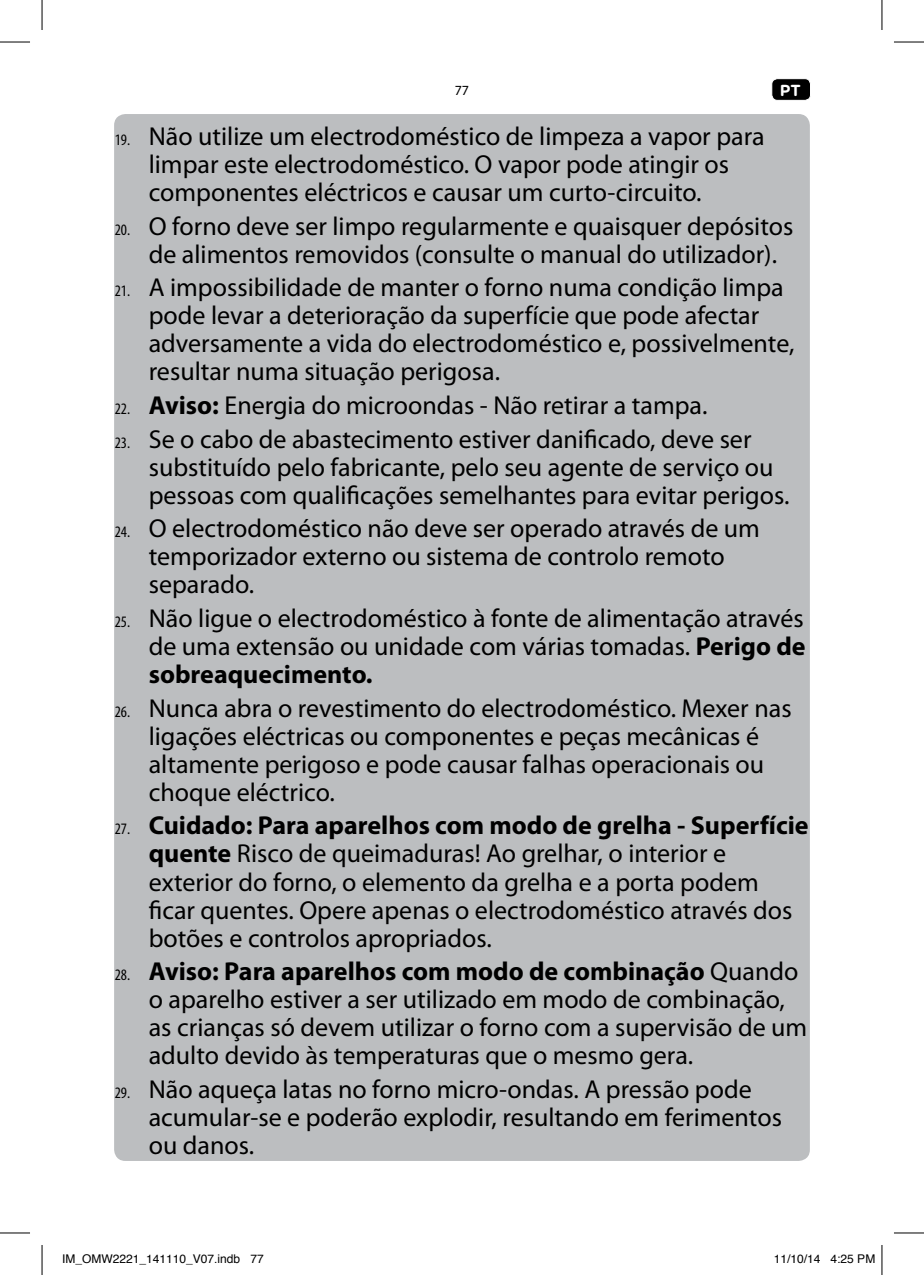
<style>
.page{position:relative;width:924px;height:1275px;background:#fff}
.page>*{position:absolute;margin:0;border:0;box-sizing:border-box;transform-origin:0 0}
.t1{font:26px/28px "Myriad Pro";color:#000}
.t2{font:700 16px "Gotham Rounded";color:#fff}
.t3{font:14px "Myriad Pro";color:#000}
.t4{font:12px "Helvetica";color:#000}
.s1{font-stretch:condensed;font-size:16px}
.s2{font-weight:700}
</style>
<div class="page">
<div style="left:771px;top:79px;width:39px;height:21px;background:#000;border-radius:6px"></div>
<div style="left:771px;top:78px;width:39px;height:23px;border:1px solid #fff;border-radius:6px"></div>
<div style="left:114px;top:114px;width:695px;height:1047px;background:#bcbec0;border-radius:11px"></div>
<hr style="left:0;top:42px;width:30px;height:1px;background:#000">
<hr style="left:893px;top:42px;width:30px;height:1px;background:#000">
<hr style="left:0;top:1232px;width:30px;height:1px;background:#000">
<hr style="left:893px;top:1232px;width:30px;height:1px;background:#000">
<hr style="left:42px;top:0;width:1px;height:30px;background:#000">
<hr style="left:42px;top:1245px;width:1px;height:30px;background:#000">
<hr style="left:881px;top:0;width:1px;height:30px;background:#000">
<hr style="left:881px;top:1245px;width:1px;height:30px;background:#000">
<p class="t3" style="left:454px;top:81px;width:16px">77</p>
<p class="t2" style="left:779px;top:78px;width:23px">PT</p>
<p class="t1" style="left:149px;top:122px;width:617px;text-indent:-34px"><span class="s1">19.</span> Não utilize um electrodoméstico de limpeza a vapor para limpar este electrodoméstico. O vapor pode atingir os componentes eléctricos e causar um curto-circuito.</p>
<p class="t1" style="left:149px;top:211px;width:646px;text-indent:-34px"><span class="s1">20.</span> O forno deve ser limpo regularmente e quaisquer depósitos de alimentos removidos (consulte o manual do utilizador).</p>
<p class="t1" style="left:149px;top:273px;width:647px;text-indent:-34px"><span class="s1">21.</span> A impossibilidade de manter o forno numa condição limpa pode levar a deterioração da superfície que pode afectar adversamente a vida do electrodoméstico e, possivelmente, resultar numa situação perigosa.</p>
<p class="t1" style="left:115px;top:391px;width:594px"><span class="s1">22.</span> <span class="s2">Aviso:</span> Energia do microondas - Não retirar a tampa.</p>
<p class="t1" style="left:149px;top:424px;width:642px;text-indent:-34px"><span class="s1">23.</span> Se o cabo de abastecimento estiver danificado, deve ser substituído pelo fabricante, pelo seu agente de serviço ou pessoas com qualificações semelhantes para evitar perigos.</p>
<p class="t1" style="left:149px;top:514px;width:612px;text-indent:-34px"><span class="s1">24.</span> O electrodoméstico não deve ser operado através de um temporizador externo ou sistema de controlo remoto separado.</p>
<p class="t1" style="left:149px;top:604px;width:658px;text-align:justify;text-indent:-34px"><span class="s1">25.</span> Não ligue o electrodoméstico à fonte de alimentação através de uma extensão ou unidade com várias tomadas. <span class="s2">Perigo de sobreaquecimento.</span></p>
<p class="t1" style="left:149px;top:693px;width:644px;text-indent:-34px"><span class="s1">26.</span> Nunca abra o revestimento do electrodoméstico. Mexer nas ligações eléctricas ou componentes e peças mecânicas é altamente perigoso e pode causar falhas operacionais ou choque eléctrico.</p>
<p class="t1" style="left:149px;top:811px;width:661px;text-indent:-34px"><span class="s1">27.</span> <span class="s2">Cuidado: Para aparelhos com modo de grelha - Superfície quente</span> Risco de queimaduras! Ao grelhar, o interior e exterior do forno, o elemento da grelha e a porta podem ficar quentes. Opere apenas o electrodoméstico através dos botões e controlos apropriados.</p>
<p class="t1" style="left:149px;top:957px;width:659px;text-indent:-34px"><span class="s1">28.</span> <span class="s2">Aviso: Para aparelhos com modo de combinação</span> Quando o aparelho estiver a ser utilizado em modo de combinação, as crianças só devem utilizar o forno com a supervisão de um adulto devido às temperaturas que o mesmo gera.</p>
<p class="t1" style="left:149px;top:1074px;width:634px;text-indent:-34px"><span class="s1">29.</span> Não aqueça latas no forno micro-ondas. A pressão pode acumular-se e poderão explodir, resultando em ferimentos ou danos.</p>
<p class="t4" style="left:62px;top:1249px;width:203px">IM_OMW2221_141110_V07.indb 77</p>
<p class="t4" style="left:773px;top:1249px;width:103px">11/10/14 4:25 PM</p>
</div>
